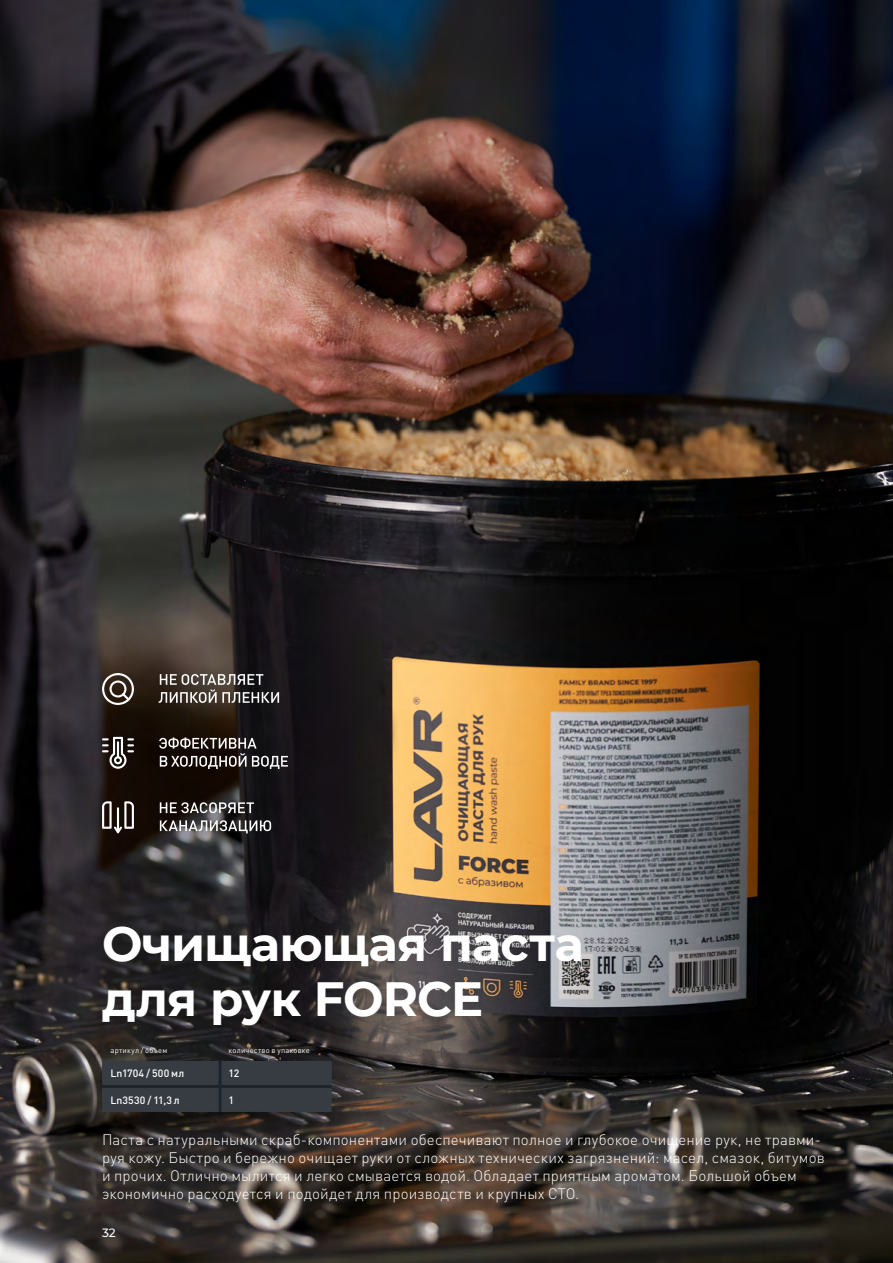
<style>
.page{position:relative;width:893px;height:1263px;background:#fff}
.page>*{position:absolute;margin:0;border:0;box-sizing:border-box;transform-origin:0 0}
.t1{font:700 48px/55.5px "Montserrat";letter-spacing:-.015em;color:#fff}
.t2{font:300 15px/18px "DIN Pro";letter-spacing:.01em;color:#fff}
.t3{font:500 12px "Montserrat";color:#fff}
.t4{font:500 10.5px "DIN Pro";letter-spacing:.005em;color:#fff}
.t5{font:7.5px "DIN Pro";letter-spacing:.03em;color:#fff}
</style>
<div class="page">
<img style="left:0;top:0;width:893px;height:1263px">
<svg style="left:159px;top:674px;width:120px;height:29px;background:#66605c"></svg>
<svg style="left:159px;top:737px;width:129px;height:32px;background:#4d4746"></svg>
<svg style="left:102px;top:737px;width:32px;height:32px"></svg>
<svg style="left:102px;top:673px;width:32px;height:32px"></svg>
<svg style="left:160px;top:802px;width:94px;height:11px"></svg>
<svg style="left:160px;top:820px;width:111px;height:13px"></svg>
<svg style="left:102px;top:801px;width:32px;height:32px"></svg>
<div style="left:102px;top:1061px;width:230px;height:51px;background:#373c43"></div>
<hr style="left:219px;top:1061px;width:3px;height:24px;background:#1e242c">
<hr style="left:102px;top:1085px;width:118px;height:3px;background:#1e242c">
<hr style="left:220px;top:1085px;width:112px;height:3px;background:#1e242c">
<hr style="left:219px;top:1088px;width:3px;height:24px;background:#1e242c">
<h1 class="t1" style="left:102px;top:914px;width:483px">Очищающая паста для рук FORCE</h1>
<p class="t5" style="left:111px;top:1044px;width:58px">артикул / объем</p>
<p class="t5" style="left:229px;top:1044px;width:83px">количество в упаковке</p>
<p class="t4" style="left:111px;top:1064px;width:75px">Ln1704 / 500 мл</p>
<p class="t4" style="left:229px;top:1064px;width:12px">12</p>
<p class="t4" style="left:111px;top:1091px;width:71px">Ln3530 / 11,3 л</p>
<p class="t4" style="left:229px;top:1091px;width:7px">1</p>
<p class="t2" style="left:102px;top:1129px;width:724px">Паста с натуральными скраб-компонентами обеспечивают полное и глубокое очищение рук, не травми&shy;руя кожу. Быстро и бережно очищает руки от сложных технических загрязнений: масел, смазок, битумов и прочих. Отлично мылится и легко смывается водой. Обладает приятным ароматом. Большой объем экономично расходуется и подойдет для производств и крупных СТО.</p>
<p class="t3" style="left:102px;top:1224px;width:15px">32</p>
</div>
